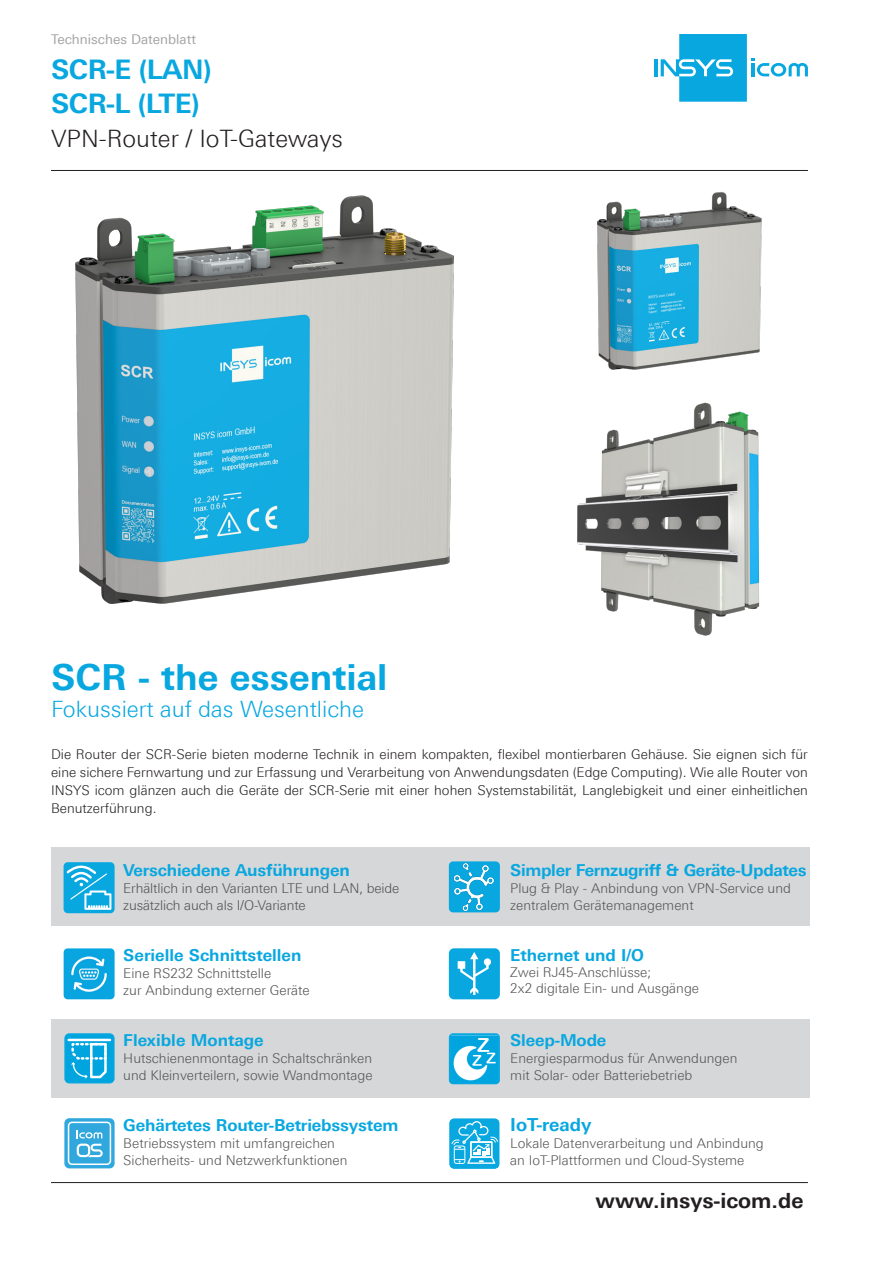
<style>
.page{position:relative;width:893px;height:1263px;background:#fff}
.page>*{position:absolute;margin:0;border:0;box-sizing:border-box;transform-origin:0 0}
.t1{font:700 36px "Linotype Univers 630";color:#08a7e0}
.t2{font:700 27px/34px "Linotype Univers 630";letter-spacing:-.02em;color:#08a7e0}
.t3{font:300 24px "Linotype Univers 330";color:#231f20}
.t4{font:300 22.5px "Linotype Univers 330";color:#08a7e0}
.t5{font:700 21px "Linotype Univers 630";color:#231f20}
.t6{font:700 18px "Linotype Univers 630";color:#08a7e0}
.t7{font:700 16.5px "Linotype Univers 630";letter-spacing:-.01em;color:#08a7e0}
.t8{font:300 13.5px/17px "Linotype Univers 330";color:#545454}
.t9{font:300 13.5px/18px "Linotype Univers 330";color:#231f20;text-align:justify}
.t10{font:300 13.5px/17px "Linotype Univers 330";letter-spacing:-.01em;color:#525153}
.t11{font:13.5px "Linotype Univers 430";color:#a3a4a6}
</style>
<div class="page">
<hr style="left:51px;top:170px;width:757px;height:1px;background:#231f20">
<hr style="left:51px;top:1182px;width:757px;height:1px;background:#231f20">
<hr style="left:654px;top:59px;width:3px;height:17px;background:#08a7e0">
<svg style="left:661px;top:34px;width:147px;height:68px"></svg>
<img style="left:597px;top:191px;width:165px;height:179px">
<img style="left:577px;top:402px;width:183px;height:234px">
<div style="left:51px;top:1019px;width:758px;height:79px;background:#d6d7d8"></div>
<div style="left:51px;top:848px;width:758px;height:78px;background:#d6d7d8"></div>
<div style="left:449px;top:1033px;width:51px;height:51px;background:#08a7e0;border-radius:4px"></div>
<img style="left:451px;top:1035px;width:46px;height:46px">
<div style="left:64px;top:862px;width:51px;height:51px;background:#08a7e0;border-radius:4px"></div>
<svg style="left:67px;top:865px;width:44px;height:45px"></svg>
<img style="left:64px;top:948px;width:51px;height:51px">
<svg style="left:64px;top:1118px;width:51px;height:50px;background:#5dbbe5"></svg>
<div style="left:449px;top:948px;width:51px;height:51px;background:#08a7e0;border-radius:5px"></div>
<svg style="left:458px;top:952px;width:33px;height:43px"></svg>
<div style="left:449px;top:1118px;width:50px;height:50px;background:#08a7e0;border-radius:5px"></div>
<svg style="left:450px;top:1120px;width:48px;height:48px"></svg>
<div style="left:64px;top:1033px;width:51px;height:50px;background:#00a5df;border-radius:5px"></div>
<svg style="left:67px;top:1038px;width:45px;height:4px"></svg>
<hr style="left:69px;top:1039px;width:41px;height:2px;background:#fff">
<svg style="left:71px;top:1042px;width:36px;height:37px"></svg>
<img style="left:449px;top:861px;width:51px;height:51px">
<img style="left:51px;top:170px;width:403px;height:434px">
<p class="t11" style="left:51px;top:31px;width:146px">Technisches Datenblatt</p>
<h2 class="t2" style="left:51px;top:52px;width:162px">SCR-E (LAN)<br>SCR-L (LTE)</h2>
<h3 class="t3" style="left:51px;top:124px;width:293px">VPN-Router / IoT-Gateways</h3>
<p class="t1" style="left:51px;top:656px;width:338px">SCR - the essential</p>
<p class="t4" style="left:51px;top:696px;width:315px">Fokussiert auf das Wesentliche</p>
<p class="t9" style="left:51px;top:745px;width:758px">Die Router der SCR-Serie bieten moderne Technik in einem kompakten, flexibel montierbaren Gehäuse. Sie eignen sich für eine sichere Fernwartung und zur Erfassung und Verarbeitung von Anwendungsdaten (Edge Computing). Wie alle Router von INSYS icom glänzen auch die Geräte der SCR-Serie mit einer hohen Systemstabilität, Langlebigkeit und einer einheitlichen Benutzerführung.</p>
<p class="t7" style="left:123px;top:860px;width:228px">Verschiedene Ausführungen</p>
<p class="t10" style="left:123px;top:880px;width:278px">Erhältlich in den Varianten LTE und LAN, beide zusätzlich auch als I/O-Variante</p>
<p class="t7" style="left:123px;top:945px;width:180px">Serielle Schnittstellen</p>
<p class="t10" style="left:123px;top:965px;width:188px">Eine RS232 Schnittstelle<br>zur Anbindung externer Geräte</p>
<p class="t7" style="left:123px;top:1030px;width:142px">Flexible Montage</p>
<p class="t8" style="left:123px;top:1050px;width:251px">Hutschienenmontage in Schaltschränken und Kleinverteilern, sowie Wandmontage</p>
<p class="t7" style="left:123px;top:1115px;width:277px">Gehärtetes Router-Betriebssystem</p>
<p class="t8" style="left:123px;top:1135px;width:226px">Betriebssystem mit umfangreichen<br>Sicherheits- und Netzwerkfunktionen</p>
<p class="t7" style="left:510px;top:860px;width:298px">Simpler Fernzugriff &amp; Geräte-Updates</p>
<p class="t8" style="left:510px;top:880px;width:282px">Plug &amp; Play - Anbindung von VPN-Service und zentralem Gerätemanagement</p>
<p class="t7" style="left:510px;top:945px;width:135px">Ethernet und I/O</p>
<p class="t8" style="left:510px;top:964px;width:190px;line-height:16.2px">Zwei RJ45-Anschlüsse;<br>2x2 digitale Ein- und Ausgänge</p>
<p class="t7" style="left:510px;top:1030px;width:98px">Sleep-Mode</p>
<p class="t8" style="left:510px;top:1050px;width:229px">Energiesparmodus für Anwendungen mit Solar- oder Batteriebetrieb</p>
<p class="t6" style="left:510px;top:1114px;width:83px">IoT-ready</p>
<p class="t8" style="left:510px;top:1135px;width:255px">Lokale Datenverarbeitung und Anbindung an IoT-Plattformen und Cloud-Systeme</p>
<h3 class="t5" style="left:596px;top:1187px;width:209px">www.insys-icom.de</h3>
</div>
